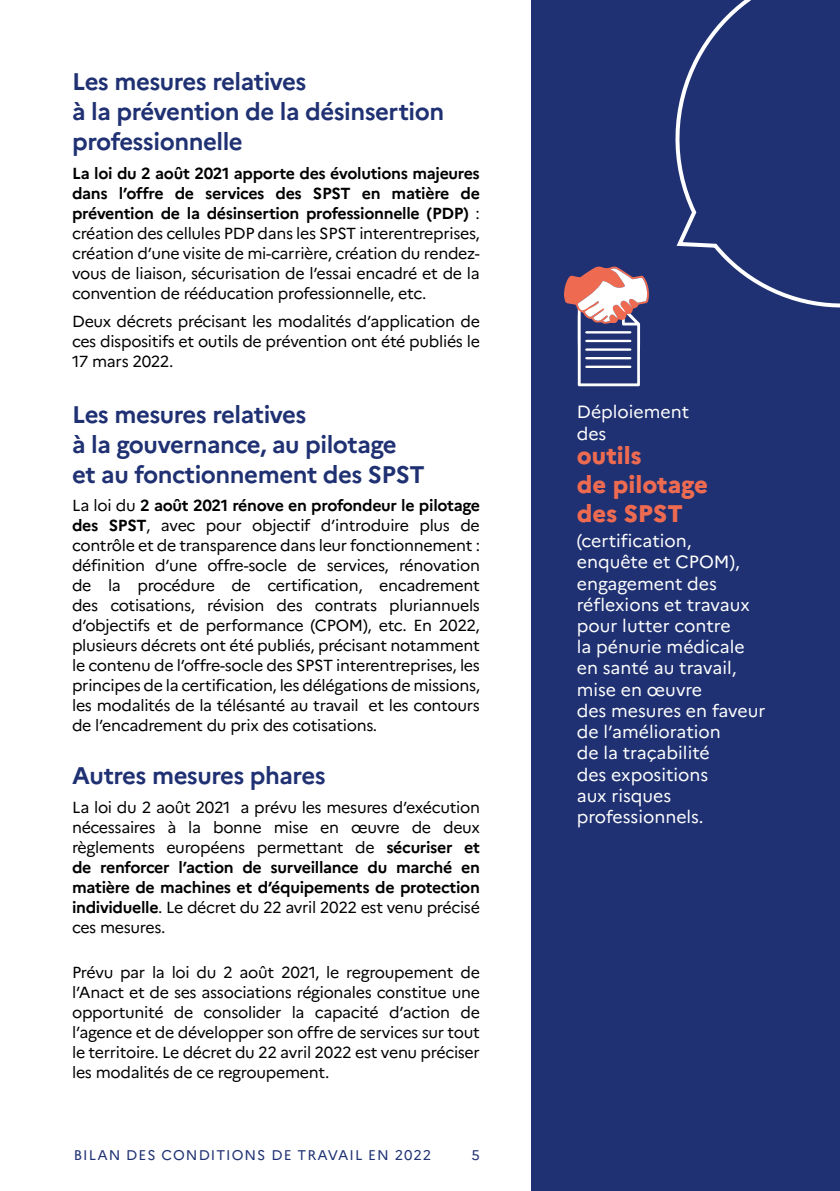
<style>
.page{position:relative;width:840px;height:1191px;background:#fff}
.page>*{position:absolute;margin:0;border:0;box-sizing:border-box;transform-origin:0 0}
.t1{font:700 24px/30px "Marianne";letter-spacing:-.02em;color:#1f3172}
.t2{font:800 24px/28.8px "Marianne";color:#ee6b51}
.t3{font:17.6px/21.2px "Marianne";color:#fff}
.t4{font:16px/20px "Marianne";letter-spacing:-.02em;color:#000;text-align:justify}
.t5{font:14px "Marianne";letter-spacing:.075em;color:#1f3172}
.s1{font-weight:700}
</style>
<div class="page">
<div style="left:531px;top:0;width:308px;height:1191px;background:#1f3172"></div>
<svg style="left:675px;top:0;width:164px;height:308px"></svg>
<svg style="left:564px;top:266px;width:85px;height:120px"></svg>
<h3 class="t1" style="left:72px;top:65px;width:373px">Les mesures relatives<br>à la prévention de la désinsertion professionnelle</h3>
<p class="t4" style="left:72px;top:162px;width:409px"><span class="s1">La loi du 2 août 2021 apporte des évolutions majeures dans l’offre de services des SPST en matière de prévention de la désinsertion professionnelle (PDP)</span> : création des cellules PDP dans les SPST interentreprises, création d’une visite de mi-carrière, création du rendez&shy;vous de liaison, sécurisation de l’essai encadré et de la convention de rééducation professionnelle, etc.</p>
<p class="t4" style="left:72px;top:310px;width:409px">Deux décrets précisant les modalités d’application de ces dispositifs et outils de prévention ont été publiés le 17 mars 2022.</p>
<h4 class="t1" style="left:72px;top:397px;width:354px">Les mesures relatives<br>à la gouvernance, au pilotage et au fonctionnement des SPST</h4>
<p class="t4" style="left:72px;top:494px;width:409px">La loi du <span class="s1">2 août 2021 rénove en profondeur le pilotage des SPST</span>, avec pour objectif d’introduire plus de contrôle et de transparence dans leur fonctionnement : définition d’une offre-socle de services, rénovation de la procédure de certification, encadrement des cotisations, révision des contrats pluriannuels d’objectifs et de performance (CPOM), etc. En 2022, plusieurs décrets ont été publiés, précisant notamment le contenu de l’offre-socle des SPST interentreprises, les principes de la certification, les délégations de missions, les modalités de la télésanté au travail et les contours de l’encadrement du prix des cotisations.</p>
<h3 class="t1" style="left:72px;top:758px;width:255px">Autres mesures phares</h3>
<p class="t4" style="left:72px;top:795px;width:409px">La loi du 2 août 2021 a prévu les mesures d’exécution nécessaires à la bonne mise en œuvre de deux règlements européens permettant de <span class="s1">sécuriser et de renforcer l’action de surveillance du marché en matière de machines et d’équipements de protection individuelle</span>. Le décret du 22 avril 2022 est venu précisé ces mesures.</p>
<p class="t4" style="left:72px;top:961px;width:409px">Prévu par la loi du 2 août 2021, le regroupement de l’Anact et de ses associations régionales constitue une opportunité de consolider la capacité d’action de l’agence et de développer son offre de services sur tout le territoire. Le décret du 22 avril 2022 est venu préciser les modalités de ce regroupement.</p>
<p class="t5" style="left:74px;top:1143px;width:359px">BILAN DES CONDITIONS DE TRAVAIL EN 2022</p>
<p class="t5" style="left:471px;top:1143px;width:10px">5</p>
<p class="t3" style="left:576px;top:400px;width:114px">Déploiement des</p>
<p class="t2" style="left:576px;top:439px;width:133px">outils<br>de pilotage des SPST</p>
<p class="t3" style="left:576px;top:529px;width:190px">(certification, enquête et CPOM), engagement des réflexions et travaux pour lutter contre<br>la pénurie médicale en santé au travail, mise en œuvre<br>des mesures en faveur de l’amélioration<br>de la traçabilité<br>des expositions<br>aux risques professionnels.</p>
</div>
